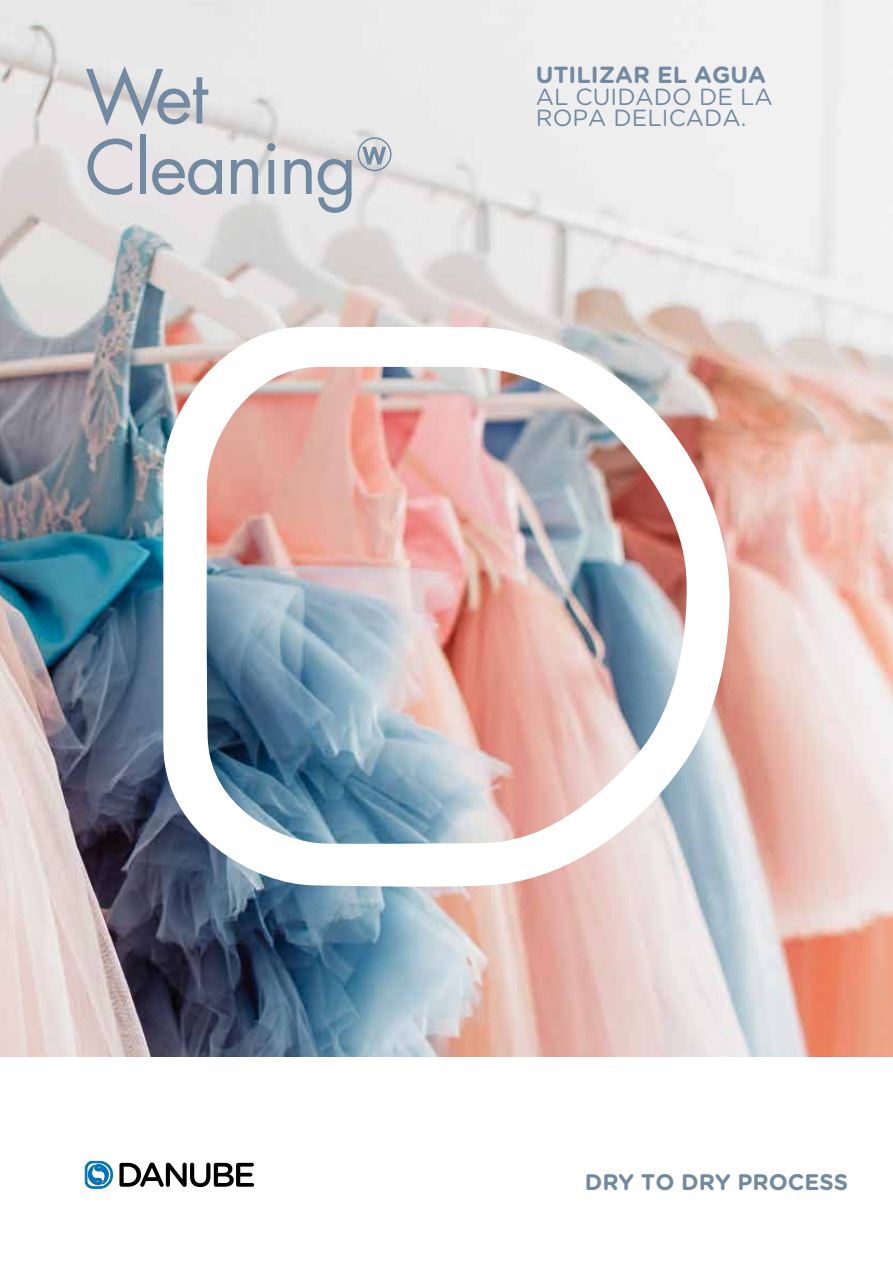
<style>
.page{position:relative;width:893px;height:1263px;background:#fff}
.page>*{position:absolute;margin:0;border:0;box-sizing:border-box;transform-origin:0 0}
.t1{font:72.3px/70.5px "Futura Std";letter-spacing:-.025em;color:#728aa1}
.t2{font:23.4px/21.6px "Gotham Rounded";color:#728aa1}
.t3{font:700 23.4px "Gotham Rounded";color:#728aa1}
.t4{font:700 22.5px "Gotham Rounded";color:#728aa1}
</style>
<div class="page">
<img style="left:0;top:0;width:893px;height:1057px">
<svg style="left:119px;top:1162px;width:135px;height:25px"></svg>
<svg style="left:85px;top:1161px;width:28px;height:28px"></svg>
<img style="left:159px;top:322px;width:582px;height:568px">
<svg style="left:361px;top:140px;width:26px;height:32px"></svg>
<div style="left:358px;top:137px;width:33px;height:34px;border:2px solid #728aa1;border-radius:50%"></div>
<h1 class="t1" style="left:85px;top:62px;width:274px">Wet<br>Cleaning</h1>
<p class="t3" style="left:536px;top:58px;width:232px">UTILIZAR EL AGUA</p>
<p class="t2" style="left:536px;top:84px;width:239px">AL CUIDADO DE LA<br>ROPA DELICADA.</p>
<p class="t4" style="left:585px;top:1166px;width:265px">DRY TO DRY PROCESS</p>
</div>
